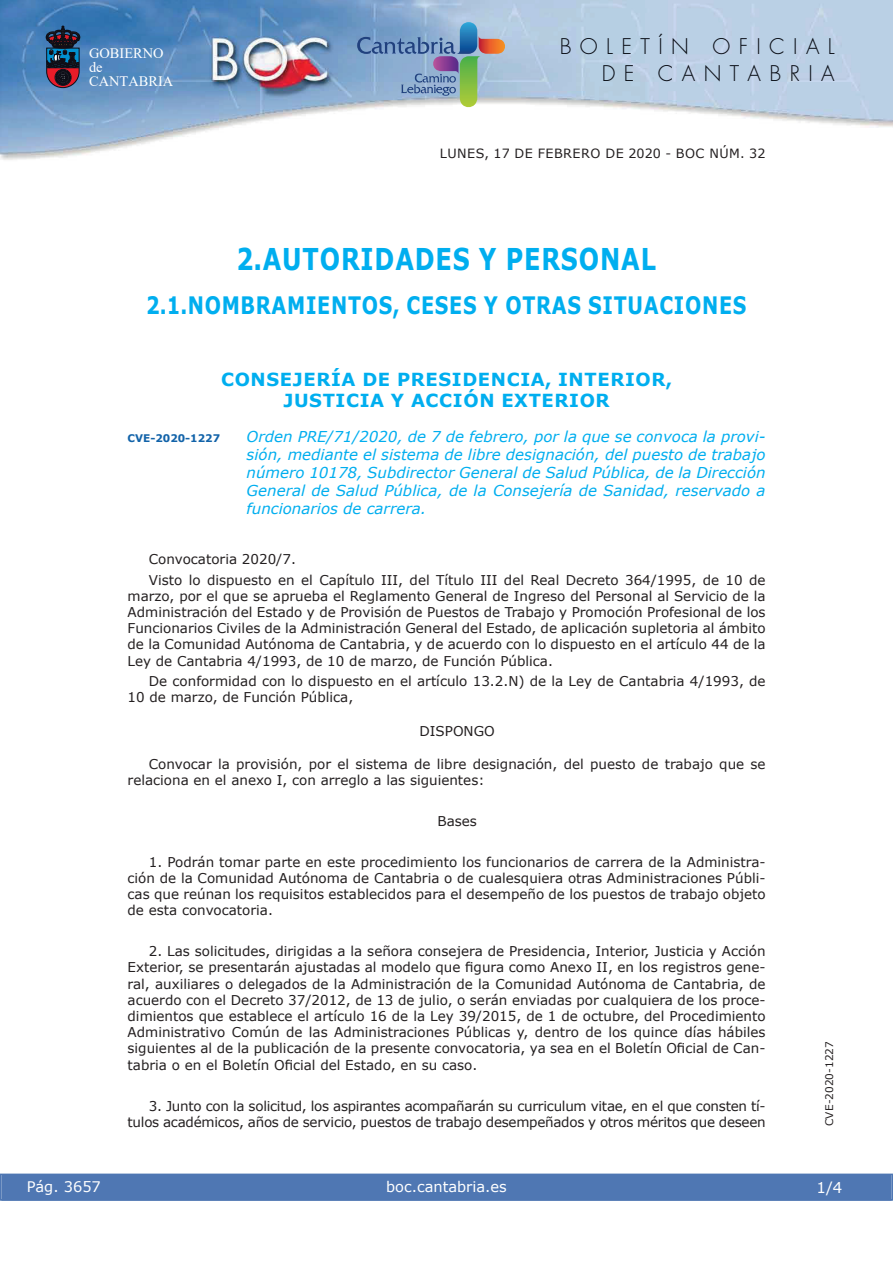
<style>
.page{position:relative;width:893px;height:1263px;background:#fff}
.page>*{position:absolute;margin:0;border:0;box-sizing:border-box;transform-origin:0 0}
.t1{font:700 30px "Verdana";letter-spacing:.035em;color:#00aeef;scale:.8 1}
.t2{font:700 24px "Verdana";letter-spacing:.035em;color:#00aeef;scale:.8 1}
.t3{font:300 21px/27px "Futura";letter-spacing:.4em;color:#090d15;text-align:right}
.t4{font:700 18px/21px "Verdana";letter-spacing:.035em;color:#00aeef;text-align:center}
.t5{font:italic 15px/18px "Verdana";color:#00aeef;text-align:justify}
.t6{font:15px "Verdana";color:#fff}
.t7{font:14.55px "Verdana";color:#fff}
.t8{font:14.4px/14.2px "Times New Roman";color:#fff}
.t9{font:13.5px/16.2px "Verdana";color:#231f20}
.t10{font:13.5px/16.2px "Verdana";letter-spacing:-.02em;color:#231f20;text-align:right}
.t11{font:12.75px "Verdana";letter-spacing:.035em;color:#231f20}
.t12{font:10.5px "Verdana";color:#231f20}
.t13{font:700 10.5px "Verdana";color:#1263a9}
</style>
<div class="page">
<img style="left:0;top:0;width:893px;height:160px">
<svg style="left:46px;top:26px;width:34px;height:62px;background:#3a364e"></svg>
<svg style="left:357px;top:22px;width:149px;height:86px;background:#8ea7bd"></svg>
<div style="left:1px;top:1174px;width:890px;height:27px;background:#4f77b3"></div>
<div style="left:0;top:1174px;width:893px;height:27px;border:1px solid #4f77b3"></div>
<p class="t8" style="left:89px;top:46px;width:86px">GOBIERNO de<br>CANTABRIA</p>
<h3 class="t3" style="left:560px;top:35px;width:277px">BOLETÍN OFICIAL<br>DE CANTABRIA</h3>
<p class="t11" style="left:440px;top:145px;width:327px">LUNES, 17 DE FEBRERO DE 2020 - BOC NÚM. 32</p>
<h1 class="t1" style="left:237px;top:240px;width:526px">2.AUTORIDADES Y PERSONAL</h1>
<h2 class="t2" style="left:146px;top:290px;width:752px">2.1.NOMBRAMIENTOS, CESES Y OTRAS SITUACIONES</h2>
<h3 class="t4" style="left:221px;top:368px;width:453px">CONSEJERÍA DE PRESIDENCIA, INTERIOR,<br>JUSTICIA Y ACCIÓN EXTERIOR</h3>
<p class="t13" style="left:128px;top:431px;width:94px">CVE-2020-1227</p>
<p class="t5" style="left:247px;top:427px;width:520px">Orden PRE/71/2020, de 7 de febrero, por la que se convoca la provi&shy;sión, mediante el sistema de libre designación, del puesto de trabajo número 10178, Subdirector General de Salud Pública, de la Dirección General de Salud Pública, de la Consejería de Sanidad, reservado a funcionarios de carrera.</p>
<p class="t9" style="left:149px;top:549px;width:618px;line-height:20.4px">Convocatoria 2020/7.<br>Visto lo dispuesto en el Capítulo III, del Título III del Real Decreto 364/1995, de 10 de</p>
<p class="t9" style="left:128px;top:587px;width:639px;text-align:justify">marzo, por el que se aprueba el Reglamento General de Ingreso del Personal al Servicio de la Administración del Estado y de Provisión de Puestos de Trabajo y Promoción Profesional de los Funcionarios Civiles de la Administración General del Estado, de aplicación supletoria al ámbito de la Comunidad Autónoma de Cantabria, y de acuerdo con lo dispuesto en el artículo 44 de la Ley de Cantabria 4/1993, de 10 de marzo, de Función Pública.</p>
<p class="t9" style="left:128px;top:673px;width:639px;text-indent:21px">De conformidad con lo dispuesto en el artículo 13.2.N) de la Ley de Cantabria 4/1993, de<br>10 de marzo, de Función Pública,</p>
<p class="t9" style="left:419px;top:722px;width:77px">DISPONGO</p>
<p class="t9" style="left:128px;top:755px;width:639px;text-indent:21px">Convocar la provisión, por el sistema de libre designación, del puesto de trabajo que se relaciona en el anexo I, con arreglo a las siguientes:</p>
<p class="t9" style="left:437px;top:812px;width:41px">Bases</p>
<p class="t9" style="left:128px;top:853px;width:639px;text-align:justify;text-indent:21px">1. Podrán tomar parte en este procedimiento los funcionarios de carrera de la Administra&shy;ción de la Comunidad Autónoma de Cantabria o de cualesquiera otras Administraciones Públi&shy;cas que reúnan los requisitos establecidos para el desempeño de los puestos de trabajo objeto de esta convocatoria.</p>
<p class="t9" style="left:128px;top:943px;width:639px;text-align:justify;text-indent:21px">2. Las solicitudes, dirigidas a la señora consejera de Presidencia, Interior, Justicia y Acción Exterior, se presentarán ajustadas al modelo que figura como Anexo II, en los registros gene&shy;ral, auxiliares o delegados de la Administración de la Comunidad Autónoma de Cantabria, de acuerdo con el Decreto 37/2012, de 13 de julio, o serán enviadas por cualquiera de los proce&shy;dimientos que establece el artículo 16 de la Ley 39/2015, de 1 de octubre, del Procedimiento Administrativo Común de las Administraciones Públicas y, dentro de los quince días hábiles siguientes al de la publicación de la presente convocatoria, ya sea en el Boletín Oficial de Can&shy;tabria o en el Boletín Oficial del Estado, en su caso.</p>
<p class="t10" style="left:128px;top:1097px;width:639px">3. Junto con la solicitud, los aspirantes acompañarán su curriculum vitae, en el que consten tí&shy;tulos académicos, años de servicio, puestos de trabajo desempeñados y otros méritos que deseen</p>
<p class="t7" style="left:27px;top:1177px;width:76px">Pág. 3657</p>
<p class="t7" style="left:386px;top:1178px;width:122px">boc.cantabria.es</p>
<p class="t12" style="left:823px;top:1126px;width:87px;rotate:-90deg">CVE-2020-1227</p>
<p class="t6" style="left:816px;top:1178px;width:27px">1/4</p>
</div>
